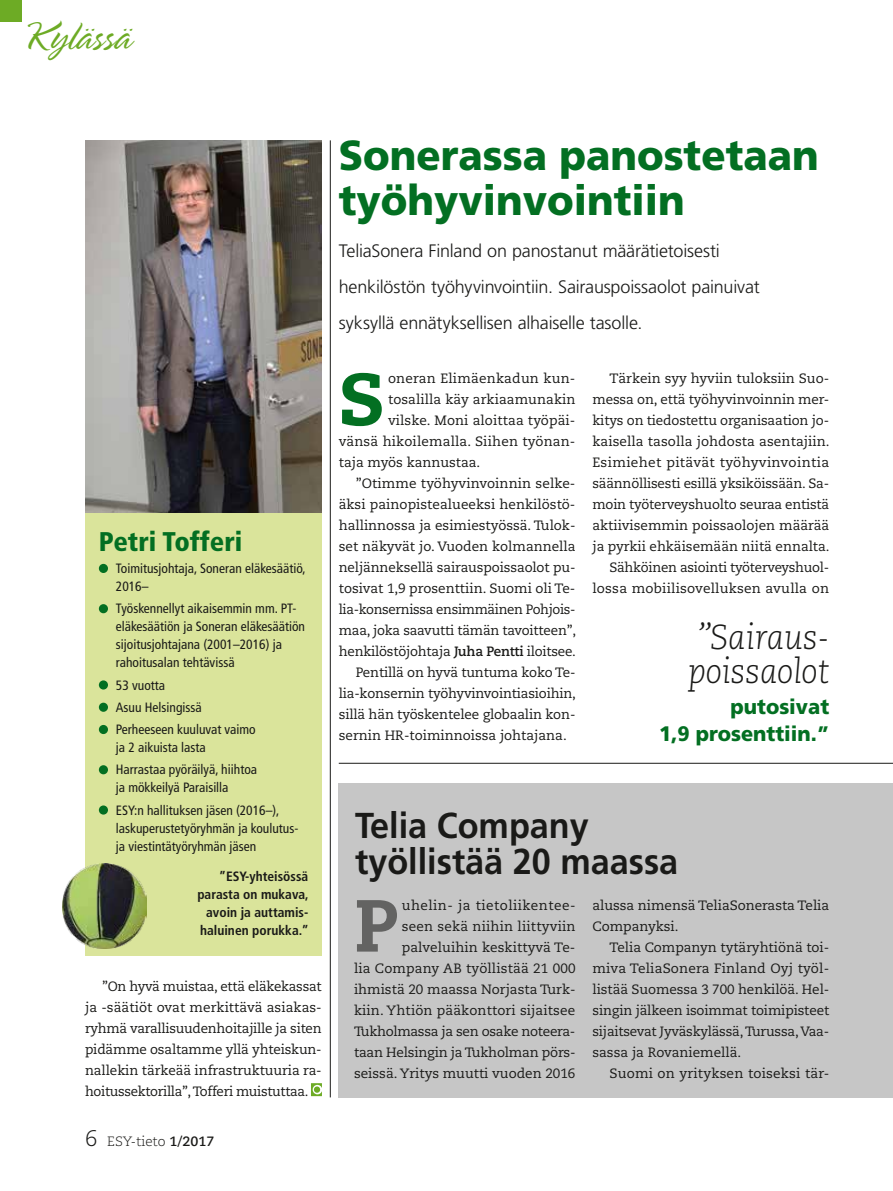
<style>
.page{position:relative;width:893px;height:1191px;background:#fff}
.page>*{position:absolute;margin:0;border:0;box-sizing:border-box;transform-origin:0 0}
.t1{font:800 73.5px "Caecilia LT Std";color:#636362}
.t2{font:800 73.5px "Caecilia LT Std";color:#036f22}
.t3{font:300 45px "Spring LP Std";color:#6dab25}
.t4{font:900 42px/45px "Frutiger LT Std";color:#036f22;scale:.95 1}
.t5{font:700 36px/36px "Frutiger LT Std";color:#1a1a18;scale:.95 1}
.t6{font:italic 300 34.5px/34.5px "Caecilia LT Std";color:#1a1a18;scale:.95 1}
.t7{font:900 condensed 27px "Frutiger LT Std";color:#036f22}
.t8{font:900 21px/27px "Frutiger LT Std";color:#036f22;text-align:right;scale:.95 1}
.t9{font:300 18px/36px "Frutiger LT Std";letter-spacing:-.01em;color:#1a1a18}
.t10{font:13.5px/21px "Caecilia LT Std";color:#1a1a18;text-align:justify}
.t11{font:condensed 13.5px/18px "Frutiger LT Std";color:#1a1a18}
.t12{font:700 condensed 13.5px/18px "Frutiger LT Std";color:#1a1a18;text-align:right}
.t13{font:13.5px "Caecilia LT Std";letter-spacing:-.025em;color:#1a1a18}
.t14{font:300 13.5px "Caecilia LT Std";color:#1a1a18}
.s1{font-size:22.5px}
.s2{font-weight:700}
</style>
<div class="page">
<div style="left:339px;top:782px;width:554px;height:315px;background:#c6c6c6"></div>
<div style="left:85px;top:228px;width:237px;height:727px;background:#dae49b"></div>
<img style="left:85px;top:140px;width:237px;height:373px">
<div style="left:99px;top:564px;width:9px;height:9px;background:#036f22;border-radius:50%"></div>
<div style="left:99px;top:604px;width:9px;height:9px;background:#036f22;border-radius:50%"></div>
<div style="left:99px;top:680px;width:9px;height:9px;background:#036f22;border-radius:50%"></div>
<div style="left:99px;top:702px;width:9px;height:10px;background:#036f22;border-radius:50%"></div>
<div style="left:99px;top:725px;width:9px;height:9px;background:#036f22;border-radius:50%"></div>
<div style="left:99px;top:765px;width:9px;height:9px;background:#036f22;border-radius:50%"></div>
<div style="left:99px;top:805px;width:9px;height:9px;background:#036f22;border-radius:50%"></div>
<svg style="left:311px;top:1083px;width:11px;height:13px"></svg>
<hr style="left:339px;top:763px;width:554px;height:1px;background:#1a1a18">
<hr style="left:330px;top:140px;width:1px;height:957px;background:#1a1a18">
<img style="left:63px;top:863px;width:83px;height:85px">
<div style="left:0;top:0;width:21px;height:21px;background:#6dab25"></div>
<h2 class="t3" style="left:21px;top:13px;width:111px">Kylässä</h2>
<h3 class="t7" style="left:99px;top:525px;width:145px">Petri Tofferi</h3>
<p class="t11" style="left:116px;top:559px;width:191px">Toimitusjohtaja, Soneran eläkesäätiö,<br>2016–</p>
<p class="t11" style="left:116px;top:599px;width:191px">Työskennellyt aikaisemmin mm. PT&shy;eläkesäätiön ja Soneran eläkesäätiön sijoitusjohtajana (2001–2016) ja rahoitusalan tehtävissä</p>
<p class="t11" style="left:116px;top:674px;width:141px;line-height:22.2px">53 vuotta<br>Asuu Helsingissä<br>Perheeseen kuuluvat vaimo</p>
<p class="t11" style="left:116px;top:736px;width:143px;line-height:22.2px">ja 2 aikuista lasta<br>Harrastaa pyöräilyä, hiihtoa</p>
<p class="t11" style="left:116px;top:776px;width:165px;line-height:22.2px">ja mökkeilyä Paraisilla<br>ESY:n hallituksen jäsen (2016–),</p>
<p class="t11" style="left:116px;top:819px;width:184px">laskuperustetyöryhmän ja koulutus&shy;ja viestintätyöryhmän jäsen</p>
<p class="t12" style="left:197px;top:867px;width:113px">”ESY-yhteisössä parasta on mukava, avoin ja auttamis&shy;haluinen porukka.”</p>
<p class="t10" style="left:85px;top:976px;width:238px;text-indent:17px">”On hyvä muistaa, että eläkekassat ja -säätiöt ovat merkittävä asiakas&shy;ryhmä varallisuudenhoitajille ja siten pidämme osaltamme yllä yhteiskun&shy;nallekin tärkeää infrastruktuuria ra&shy;hoitussektorilla”, Tofferi muistuttaa.</p>
<p class="t14" style="left:85px;top:1133px;width:131px"><span class="s1">6</span> ESY-tieto <span class="s2">1/2017</span></p>
<h3 class="t4" style="left:339px;top:132px;width:507px">Sonerassa panostetaan työhyvinvointiin</h3>
<h3 class="t9" style="left:339px;top:233px;width:422px">TeliaSonera Finland on panostanut määrätietoisesti henkilöstön työhyvinvointiin. Sairauspoissaolot painuivat syksyllä ennätyksellisen alhaiselle tasolle.</h3>
<h1 class="t2" style="left:339px;top:354px;width:48px">S</h1>
<p class="t10" style="left:388px;top:368px;width:189px">oneran Elimäenkadun kun-</p>
<p class="t10" style="left:388px;top:389px;width:189px">tosalilla käy arkiaamunakin</p>
<p class="t10" style="left:388px;top:410px;width:189px">vilske. Moni aloittaa työpäi-</p>
<p class="t10" style="left:339px;top:431px;width:238px">vänsä hikoilemalla. Siihen työnan-</p>
<p class="t10" style="left:339px;top:452px;width:143px">taja myös kannustaa.</p>
<p class="t10" style="left:356px;top:473px;width:221px">”Otimme työhyvinvoinnin selke-</p>
<p class="t10" style="left:339px;top:494px;width:238px">äksi painopistealueeksi henkilöstö-</p>
<p class="t10" style="left:339px;top:515px;width:238px">hallinnossa ja esimiestyössä. Tulok-</p>
<p class="t10" style="left:339px;top:536px;width:238px">set näkyvät jo. Vuoden kolmannella</p>
<p class="t10" style="left:339px;top:557px;width:238px">neljänneksellä sairauspoissaolot pu-</p>
<p class="t10" style="left:339px;top:578px;width:238px">tosivat 1,9 prosenttiin. Suomi oli Te-</p>
<p class="t13" style="left:339px;top:602px;width:238px">lia-konsernissa ensimmäinen Pohjois-</p>
<p class="t10" style="left:339px;top:620px;width:239px">maa, joka saavutti tämän tavoitteen”,</p>
<p class="t10" style="left:339px;top:641px;width:239px">henkilöstöjohtaja <span class="s2">Juha Pentti</span> iloitsee.</p>
<p class="t10" style="left:356px;top:662px;width:221px">Pentillä on hyvä tuntuma koko Te-</p>
<p class="t10" style="left:339px;top:683px;width:239px">lia-konsernin työhyvinvointiasioihin,</p>
<p class="t10" style="left:339px;top:704px;width:238px">sillä hän työskentelee globaalin kon-</p>
<p class="t10" style="left:339px;top:725px;width:230px">sernin HR-toiminnoissa johtajana.</p>
<p class="t10" style="left:592px;top:368px;width:239px;text-align:right">Tärkein syy hyviin tuloksiin Suo&shy;messa on, että työhyvinvoinnin mer&shy;kitys on tiedostettu organisaation jo&shy;kaisella tasolla johdosta asentajiin.<br>Esimiehet pitävät työhyvinvointia säännöllisesti esillä yksiköissään. Sa&shy;moin työterveyshuolto seuraa entistä aktiivisemmin poissaolojen määrää ja pyrkii ehkäisemään niitä ennalta.<br>Sähköinen asiointi työterveyshuol&shy;lossa mobiilisovelluksen avulla on</p>
<h3 class="t6" style="left:688px;top:620px;width:150px">”Sairaus&shy;poissaolot</h3>
<h3 class="t8" style="left:659px;top:693px;width:180px">putosivat<br>1,9 prosenttiin.”</h3>
<h3 class="t5" style="left:355px;top:807px;width:342px">Telia Company työllistää 20 maassa</h3>
<p class="t10" style="left:592px;top:894px;width:238px">alussa nimensä TeliaSonerasta Telia<br>Companyksi.</p>
<p class="t10" style="left:592px;top:936px;width:238px;text-indent:17px">Telia Companyn tytäryhtiönä toi&shy;miva TeliaSonera Finland Oyj työl&shy;listää Suomessa 3 700 henkilöä. Hel&shy;singin jälkeen isoimmat toimipisteet sijaitsevat Jyväskylässä, Turussa, Vaa&shy;sassa ja Rovaniemellä.</p>
<p class="t10" style="left:609px;top:1062px;width:221px">Suomi on yrityksen toiseksi tär-</p>
<p class="t10" style="left:354px;top:894px;width:223px;text-align:right">uhelin- ja tietoliikentee-<br>seen sekä niihin liittyviin palveluihin keskittyvä Te-<br>lia Company AB työllistää 21 000 ihmistä 20 maassa Norjasta Turk&shy;kiin. Yhtiön pääkonttori sijaitsee<br>Tukholmassa ja sen osake noteera&shy;taan Helsingin ja Tukholman pörs&shy;seissä. Yritys muutti vuoden 2016</p>
<h1 class="t1" style="left:354px;top:880px;width:46px">P</h1>
</div>
